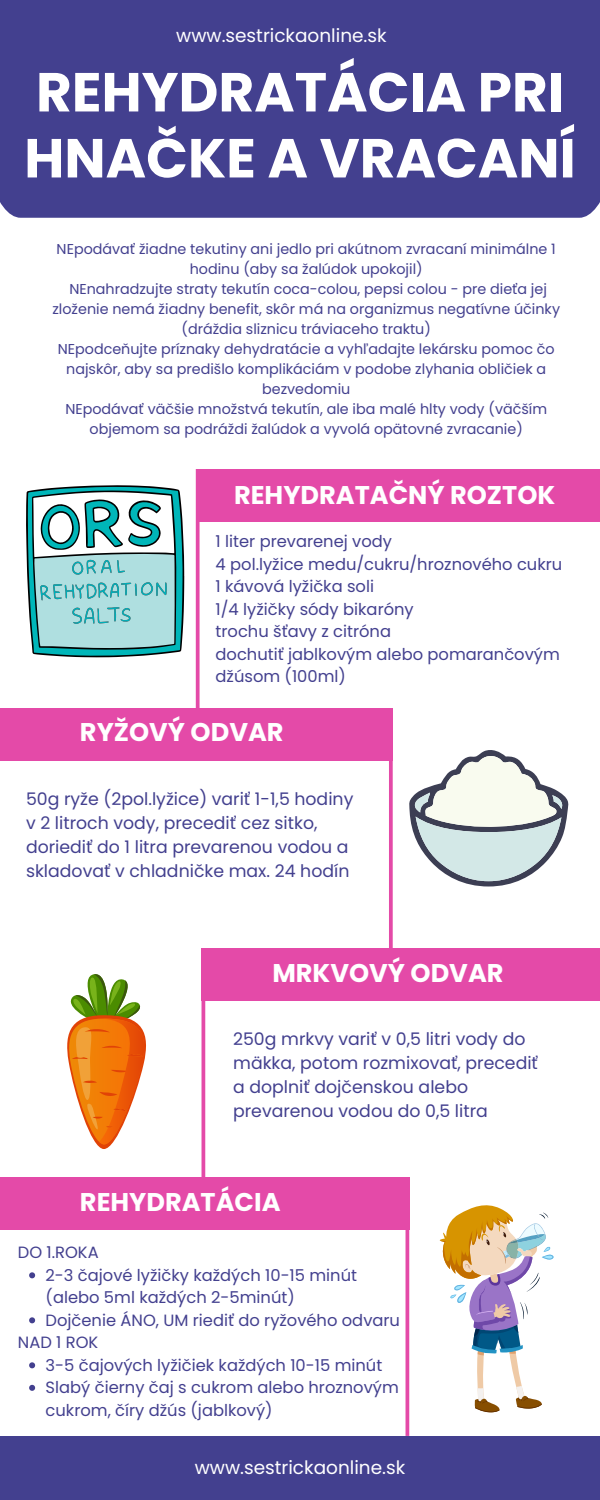
<style>
.page{position:relative;width:600px;height:1500px;background:#fff}
.page>*{position:absolute;margin:0;border:0;box-sizing:border-box;transform-origin:0 0}
.t1{font:700 54.9px/66px "Poppins";color:#fff}
.t2{font:700 25.6px "Poppins";color:#fff}
.t3{font:18.5px "Poppins";color:#fff}
.t4{font:17.3px/24px "Poppins";color:#43408f}
.t5{font:16.3px/22.5px "Poppins";color:#43408f}
.t6{font:14.3px/20px "Poppins";color:#43408f;text-align:center}
</style>
<div class="page">
<div style="left:0;top:0;width:600px;height:218px;background:#43408f"></div>
<div style="left:199px;top:469px;width:401px;height:52px;background:#e44aa8"></div>
<svg style="left:196px;top:469px;width:4px;height:239px"></svg>
<div style="left:0;top:708px;width:393px;height:53px;background:#e44aa8"></div>
<svg style="left:389px;top:761px;width:4px;height:187px"></svg>
<div style="left:202px;top:948px;width:398px;height:53px;background:#e44aa8"></div>
<hr style="left:202px;top:949px;width:3px;height:228px;background:#e44aa8">
<div style="left:0;top:1177px;width:409px;height:53px;background:#e44aa8"></div>
<hr style="left:406px;top:1177px;width:3px;height:259px;background:#e44aa8">
<div style="left:0;top:1436px;width:600px;height:64px;background:#43408f"></div>
<svg style="left:26px;top:485px;width:158px;height:172px"></svg>
<svg style="left:409px;top:750px;width:159px;height:136px"></svg>
<svg style="left:67px;top:974px;width:79px;height:175px"></svg>
<svg style="left:439px;top:1205px;width:115px;height:207px"></svg>
<svg style="left:29px;top:1272px;width:6px;height:6px"></svg>
<svg style="left:29px;top:1317px;width:6px;height:6px"></svg>
<svg style="left:29px;top:1362px;width:6px;height:6px"></svg>
<svg style="left:29px;top:1385px;width:6px;height:6px"></svg>
<p class="t3" style="left:176px;top:22px;width:212px">www.sestrickaonline.sk</p>
<p class="t1" style="left:24px;top:59px;width:553px">REHYDRATÁCIA PRI<br>HNAČKE A VRACANÍ</p>
<p class="t6" style="left:57px;top:239px;width:501px">NEpodávať žiadne tekutiny ani jedlo pri akútnom zvracaní minimálne 1 hodinu (aby sa žalúdok upokojil)</p>
<p class="t6" style="left:52px;top:279px;width:509px">NEnahradzujte straty tekutín coca-colou, pepsi colou - pre dieťa jej zloženie nemá žiadny benefit, skôr má na organizmus negatívne účinky (dráždia sliznicu tráviaceho traktu)</p>
<p class="t6" style="left:58px;top:339px;width:498px">NEpodceňujte príznaky dehydratácie a vyhľadajte lekársku pomoc čo najskôr, aby sa predišlo komplikáciám v podobe zlyhania obličiek a bezvedomiu</p>
<p class="t6" style="left:65px;top:399px;width:483px">NEpodávať väčšie množstvá tekutín, ale iba malé hlty vody (väčším objemom sa podráždi žalúdok a vyvolá opätovné zvracanie)</p>
<p class="t2" style="left:234px;top:477px;width:323px">REHYDRATAČNÝ ROZTOK</p>
<p class="t5" style="left:216px;top:530px;width:178px">1 liter prevarenej vody</p>
<p class="t5" style="left:216px;top:553px;width:348px">4 pol.lyžice medu/cukru/hroznového cukru</p>
<p class="t5" style="left:216px;top:575px;width:160px">1 kávová lyžička soli</p>
<p class="t5" style="left:216px;top:598px;width:200px">1/4 lyžičky sódy bikaróny</p>
<p class="t5" style="left:216px;top:620px;width:177px">trochu šťavy z citróna</p>
<p class="t5" style="left:216px;top:643px;width:346px">dochutiť jablkovým alebo pomarančovým džúsom (100ml)</p>
<p class="t2" style="left:80px;top:714px;width:205px">RYŽOVÝ ODVAR</p>
<p class="t4" style="left:26px;top:787px;width:329px">50g ryže (2pol.lyžice) variť 1-1,5 hodiny v 2 litroch vody, precediť cez sitko, doriediť do 1 litra prevarenou vodou a skladovať v chladničke max. 24 hodín</p>
<p class="t2" style="left:272px;top:955px;width:233px">MRKVOVÝ ODVAR</p>
<p class="t4" style="left:233px;top:1027px;width:306px">250g mrkvy variť v 0,5 litri vody do mäkka, potom rozmixovať, precediť a doplniť dojčenskou alebo prevarenou vodou do 0,5 litra</p>
<p class="t2" style="left:80px;top:1184px;width:202px">REHYDRATÁCIA</p>
<p class="t5" style="left:18px;top:1241px;width:82px">DO 1.ROKA</p>
<p class="t5" style="left:46px;top:1264px;width:313px">2-3 čajové lyžičky každých 10-15 minút (alebo 5ml každých 2-5minút)</p>
<p class="t5" style="left:46px;top:1309px;width:356px">Dojčenie ÁNO, UM riediť do ryžového odvaru</p>
<p class="t5" style="left:46px;top:1354px;width:338px">3-5 čajových lyžičiek každých 10-15 minút</p>
<p class="t5" style="left:46px;top:1376px;width:355px">Slabý čierny čaj s cukrom alebo hroznovým cukrom, číry džús (jablkový)</p>
<p class="t5" style="left:18px;top:1331px;width:82px">NAD 1 ROK</p>
<p class="t3" style="left:195px;top:1454px;width:212px">www.sestrickaonline.sk</p>
</div>
